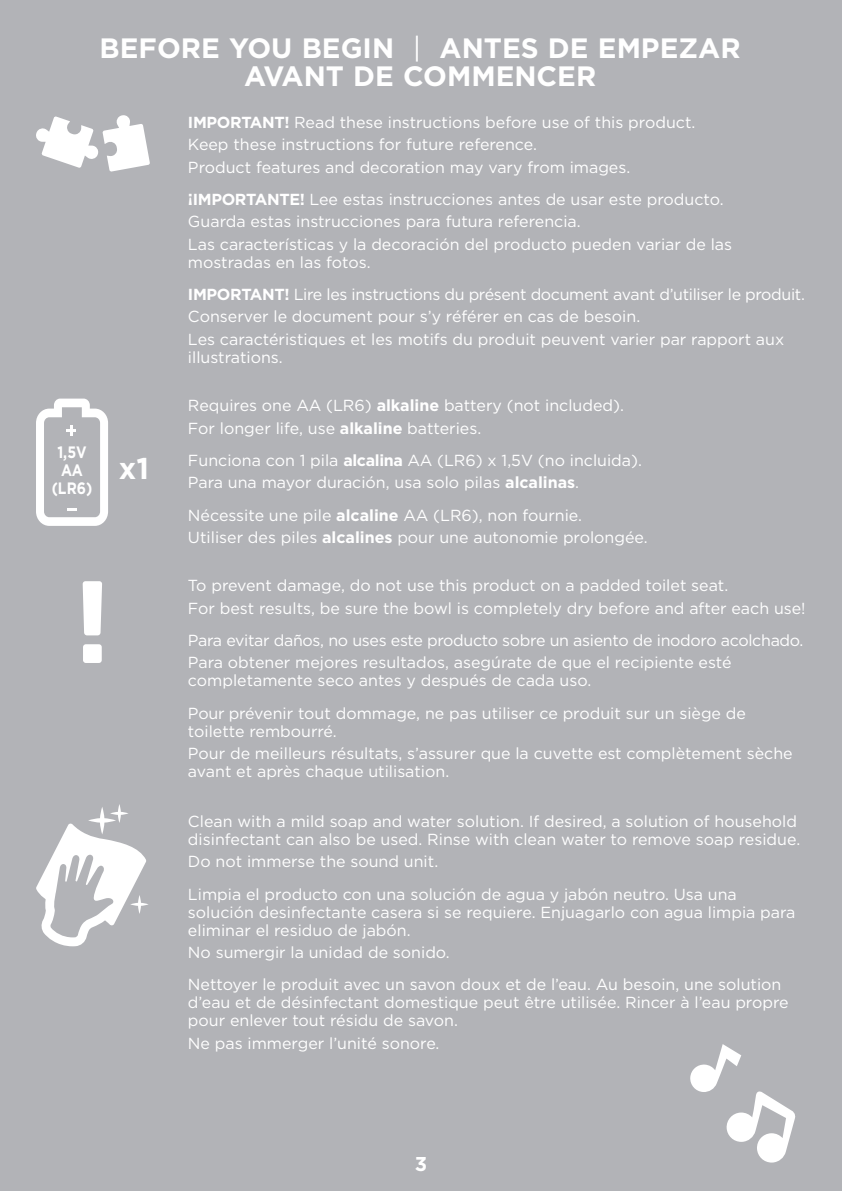
<style>
.page{position:relative;width:842px;height:1191px;background:#b2b3b7}
.page>*{position:absolute;margin:0;border:0;box-sizing:border-box;transform-origin:0 0}
.t1{font:700 30px "Gotham";color:#fff}
.t2{font:700 28px/28px "Gotham";color:#fff;text-align:center}
.t3{font:700 20px "Gotham";color:#fff}
.t4{font:700 16.4px/18px "Gotham";color:#fff;text-align:center;scale:.85 1}
.t5{font:16px/22.4px "Gotham";color:#fff}
.t6{font:16px/32.4px "Gotham";letter-spacing:-.02em;color:#fff}
.s1{font-weight:400}
.s2{font-weight:700}
</style>
<div class="page">
<div style="left:83px;top:644px;width:19px;height:19px;background:#fff;border-radius:3px"></div>
<svg style="left:83px;top:581px;width:19px;height:54px"></svg>
<svg style="left:36px;top:115px;width:114px;height:57px"></svg>
<svg style="left:36px;top:399px;width:72px;height:127px"></svg>
<svg style="left:36px;top:804px;width:112px;height:142px"></svg>
<svg style="left:690px;top:1044px;width:106px;height:118px"></svg>
<h2 class="t2" style="left:100px;top:34px;width:642px">BEFORE YOU BEGIN <span class="s1">|</span> ANTES DE EMPEZAR<br>AVANT DE COMMENCER</h2>
<p class="t5" style="left:188px;top:111px;width:509px"><span class="s2">IMPORTANT!</span> Read these instructions before use of this product.<br>Keep these instructions for future reference.<br>Product features and decoration may vary from images.</p>
<p class="t5" style="left:188px;top:188px;width:546px"><span class="s2">¡IMPORTANTE!</span> Lee estas instrucciones antes de usar este producto.<br>Guarda estas instrucciones para futura referencia.<br>Las características y la decoración del producto pueden variar de las</p>
<p class="t6" style="left:188px;top:245px;width:618px">mostradas en las fotos.<br><span class="s2">IMPORTANT!</span> Lire les instructions du présent document avant d’utiliser le produit.</p>
<p class="t5" style="left:188px;top:305px;width:598px">Conserver le document pour s’y référer en cas de besoin.<br>Les caractéristiques et les motifs du produit peuvent varier par rapport aux</p>
<p class="t5" style="left:188px;top:346px;width:96px">illustrations.</p>
<p class="t4" style="left:52px;top:443px;width:49px">1,5V<br>AA (LR6)</p>
<h1 class="t1" style="left:119px;top:449px;width:32px">x1</h1>
<p class="t5" style="left:188px;top:394px;width:437px">Requires one AA (LR6) <span class="s2">alkaline</span> battery (not included).<br>For longer life, use <span class="s2">alkaline</span> batteries.</p>
<p class="t5" style="left:188px;top:449px;width:455px">Funciona con 1 pila <span class="s2">alcalina</span> AA (LR6) x 1,5V (no incluida).<br>Para una mayor duración, usa solo pilas <span class="s2">alcalinas</span>.</p>
<p class="t5" style="left:188px;top:504px;width:461px">Nécessite une pile <span class="s2">alcaline</span> AA (LR6), non fournie.<br>Utiliser des piles <span class="s2">alcalines</span> pour une autonomie prolongée.</p>
<p class="t5" style="left:188px;top:574px;width:619px">To prevent damage, do not use this product on a padded toilet seat.<br>For best results, be sure the bowl is completely dry before and after each use!</p>
<p class="t6" style="left:188px;top:629px;width:617px;line-height:22.4px">Para evitar daños, no uses este producto sobre un asiento de inodoro acolchado.<br>Para obtener mejores resultados, asegúrate de que el recipiente esté</p>
<p class="t5" style="left:188px;top:664px;width:559px;line-height:32.4px">completamente seco antes y después de cada uso.<br>Pour prévenir tout dommage, ne pas utiliser ce produit sur un siège de</p>
<p class="t5" style="left:188px;top:720px;width:606px">toilette rembourré.<br>Pour de meilleurs résultats, s’assurer que la cuvette est complètement sèche</p>
<p class="t5" style="left:188px;top:760px;width:263px">avant et après chaque utilisation.</p>
<p class="t5" style="left:188px;top:812px;width:614px;line-height:18px">Clean with a mild soap and water solution. If desired, a solution of household disinfectant can also be used. Rinse with clean water to remove soap residue.</p>
<p class="t5" style="left:188px;top:845px;width:550px;line-height:32.4px">Do not immerse the sound unit.<br>Limpia el producto con una solución de agua y jabón neutro. Usa una</p>
<p class="t5" style="left:188px;top:903px;width:609px;line-height:18px">solución desinfectante casera si se requiere. Enjuagarlo con agua limpia para eliminar el residuo de jabón.</p>
<p class="t5" style="left:188px;top:936px;width:595px;line-height:32.4px">No sumergir la unidad de sonido.<br>Nettoyer le produit avec un savon doux et de l’eau. Au besoin, une solution</p>
<p class="t5" style="left:188px;top:993px;width:602px;line-height:18px">d’eau et de désinfectant domestique peut être utilisée. Rincer à l’eau propre pour enlever tout résidu de savon.</p>
<p class="t5" style="left:188px;top:1031px;width:253px">Ne pas immerger l’unité sonore.</p>
<p class="t3" style="left:415px;top:1151px;width:14px">3</p>
</div>
